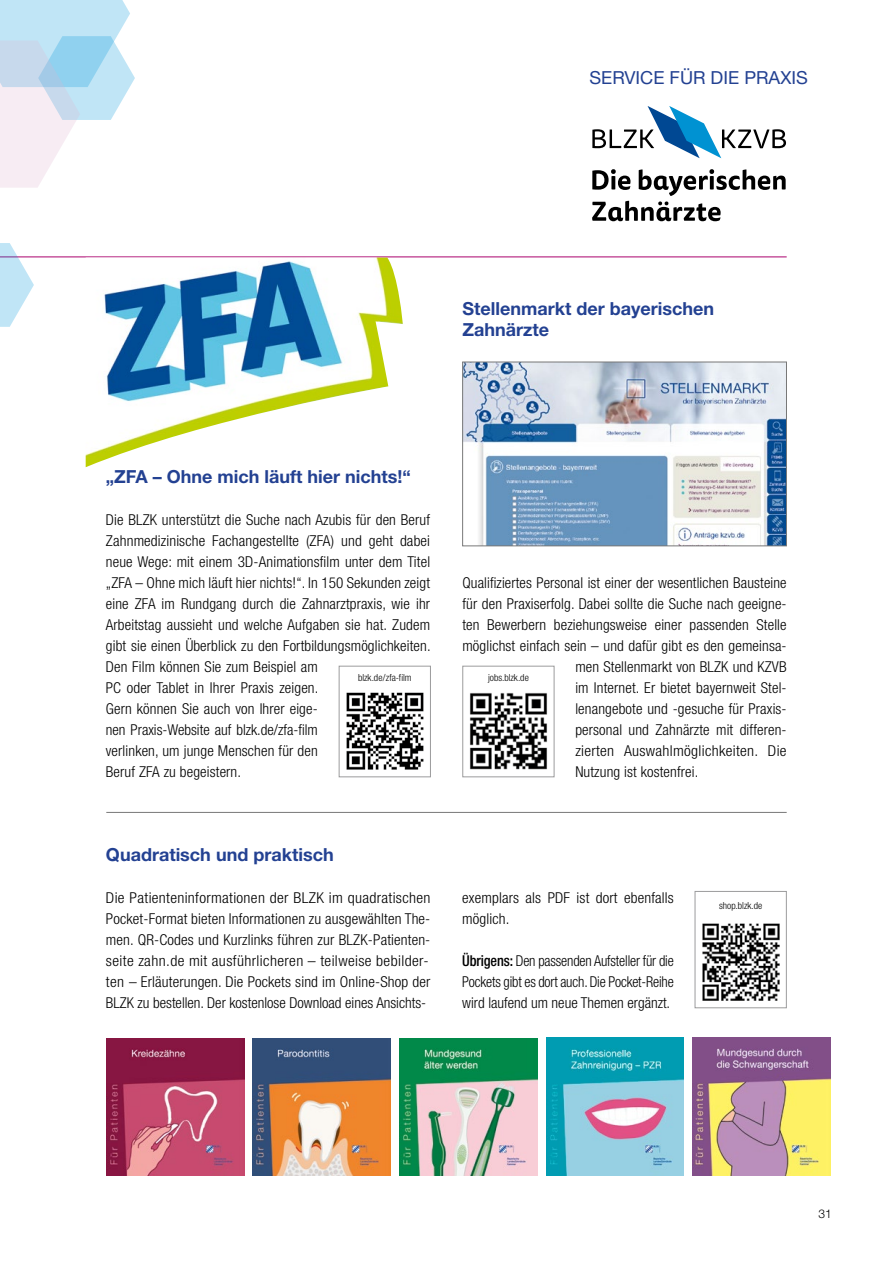
<style>
.page{position:relative;width:893px;height:1263px;background:#fff}
.page>*{position:absolute;margin:0;border:0;box-sizing:border-box;transform-origin:0 0}
.t1{font:700 18px/21px "Helvetica Neue";color:#234192}
.t2{font:18px "Helvetica Neue";color:#234192}
.t3{font:300 condensed 15px/21px "Helvetica Neue";letter-spacing:.01em;color:#000}
.t4{font:300 condensed 15px/21px "Helvetica Neue";letter-spacing:.01em;color:#000;text-align:justify;scale:1.05 1}
.t5{font:300 condensed 15px/21px "Helvetica Neue";letter-spacing:.01em;color:#000;text-align:justify;scale:.95 1}
.t6{font:300 12px "Helvetica Neue";color:#000}
.t7{font:300 condensed 9.75px "Helvetica Neue";color:#000}
.s1{font-weight:500}
</style>
<div class="page">
<hr style="left:0;top:256px;width:787px;height:1px;background:#aa006c">
<svg style="left:0;top:243px;width:34px;height:84px"></svg>
<svg style="left:0;top:0;width:135px;height:188px"></svg>
<svg style="left:592px;top:169px;width:194px;height:52px"></svg>
<svg style="left:592px;top:106px;width:194px;height:52px"></svg>
<hr style="left:106px;top:812px;width:681px;height:1px;background:#787878">
<div style="left:695px;top:891px;width:92px;height:117px;background:#fff;border:1px solid #9c9c9d"></div>
<img style="left:702px;top:923px;width:77px;height:78px">
<img style="left:106px;top:1038px;width:138px;height:138px">
<img style="left:253px;top:1038px;width:138px;height:138px">
<img style="left:400px;top:1038px;width:137px;height:138px">
<img style="left:546px;top:1038px;width:138px;height:138px">
<img style="left:693px;top:1038px;width:138px;height:138px">
<div style="left:462px;top:666px;width:92px;height:111px;background:#fff;border:1px solid #9c9c9d"></div>
<img style="left:470px;top:693px;width:77px;height:77px">
<img style="left:86px;top:258px;width:317px;height:209px">
<div style="left:339px;top:666px;width:92px;height:111px;background:#fff;border:1px solid #9c9c9d"></div>
<img style="left:346px;top:692px;width:78px;height:78px">
<img style="left:464px;top:364px;width:321px;height:180px">
<div style="left:462px;top:362px;width:325px;height:184px;border:1px solid #787878"></div>
<p class="t2" style="left:589px;top:67px;width:220px">SERVICE FÜR DIE PRAXIS</p>
<p class="t1" style="left:462px;top:298px;width:253px">Stellenmarkt der bayerischen<br>Zahnärzte</p>
<p class="t1" style="left:106px;top:466px;width:306px">„ZFA – Ohne mich läuft hier nichts!“</p>
<p class="t3" style="left:106px;top:509px;width:326px">Die BLZK unterstützt die Suche nach Azubis für den Beruf Zahnmedizinische Fachangestellte (ZFA) und geht dabei neue Wege: mit einem 3D-Animationsfilm unter dem Titel „ZFA – Ohne mich läuft hier nichts!“. In 150 Sekunden zeigt eine ZFA im Rundgang durch die Zahnarztpraxis, wie ihr Arbeitstag aussieht und welche Aufgaben sie hat. Zudem gibt sie einen Überblick zu den Fortbildungsmöglichkeiten.<br>Den Film können Sie zum Beispiel am<br>PC oder Tablet in Ihrer Praxis zeigen.<br>Gern können Sie auch von Ihrer eige-<br>nen Praxis-Website auf blzk.de/zfa-film<br>verlinken, um junge Menschen für den<br>Beruf ZFA zu begeistern.</p>
<p class="t7" style="left:358px;top:672px;width:55px">blzk.de/zfa-film</p>
<p class="t3" style="left:462px;top:572px;width:326px">Qualifiziertes Personal ist einer der wesentlichen Bausteine</p>
<p class="t3" style="left:462px;top:593px;width:326px">für den Praxiserfolg. Dabei sollte die Suche nach geeigne-</p>
<p class="t3" style="left:462px;top:614px;width:326px">ten Bewerbern beziehungsweise einer passenden Stelle</p>
<p class="t3" style="left:462px;top:635px;width:326px">möglichst einfach sein – und dafür gibt es den gemeinsa-</p>
<p class="t3" style="left:575px;top:656px;width:213px">men Stellenmarkt von BLZK und KZVB</p>
<p class="t3" style="left:575px;top:677px;width:213px">im Internet. Er bietet bayernweit Stel-</p>
<p class="t3" style="left:575px;top:698px;width:213px">lenangebote und -gesuche für Praxis-</p>
<p class="t3" style="left:575px;top:719px;width:213px">personal und Zahnärzte mit differen-</p>
<p class="t4" style="left:575px;top:740px;width:203px">zierten Auswahlmöglichkeiten. Die</p>
<p class="t3" style="left:575px;top:761px;width:125px">Nutzung ist kostenfrei.</p>
<p class="t7" style="left:488px;top:672px;width:42px">jobs.blzk.de</p>
<p class="t1" style="left:106px;top:844px;width:229px">Quadratisch und praktisch</p>
<p class="t4" style="left:106px;top:887px;width:310px">Die Patienteninformationen der BLZK im quadratischen Pocket-Format bieten Informationen zu ausgewählten The&shy;men. QR-Codes und Kurzlinks führen zur BLZK-Patienten&shy;seite zahn.de mit ausführlicheren – teilweise bebilder&shy;ten – Erläuterungen. Die Pockets sind im Online-Shop der BLZK zu bestellen. Der kostenlose Download eines Ansichts-</p>
<p class="t3" style="left:462px;top:887px;width:213px">exemplars als PDF ist dort ebenfalls möglich.</p>
<p class="t5" style="left:462px;top:950px;width:224px"><span class="s1">Übrigens:</span> Den passenden Aufsteller für die Pockets gibt es dort auch. Die Pocket-Reihe wird laufend um neue Themen ergänzt.</p>
<p class="t7" style="left:719px;top:900px;width:45px">shop.blzk.de</p>
<p class="t6" style="left:819px;top:1206px;width:15px">31</p>
</div>
